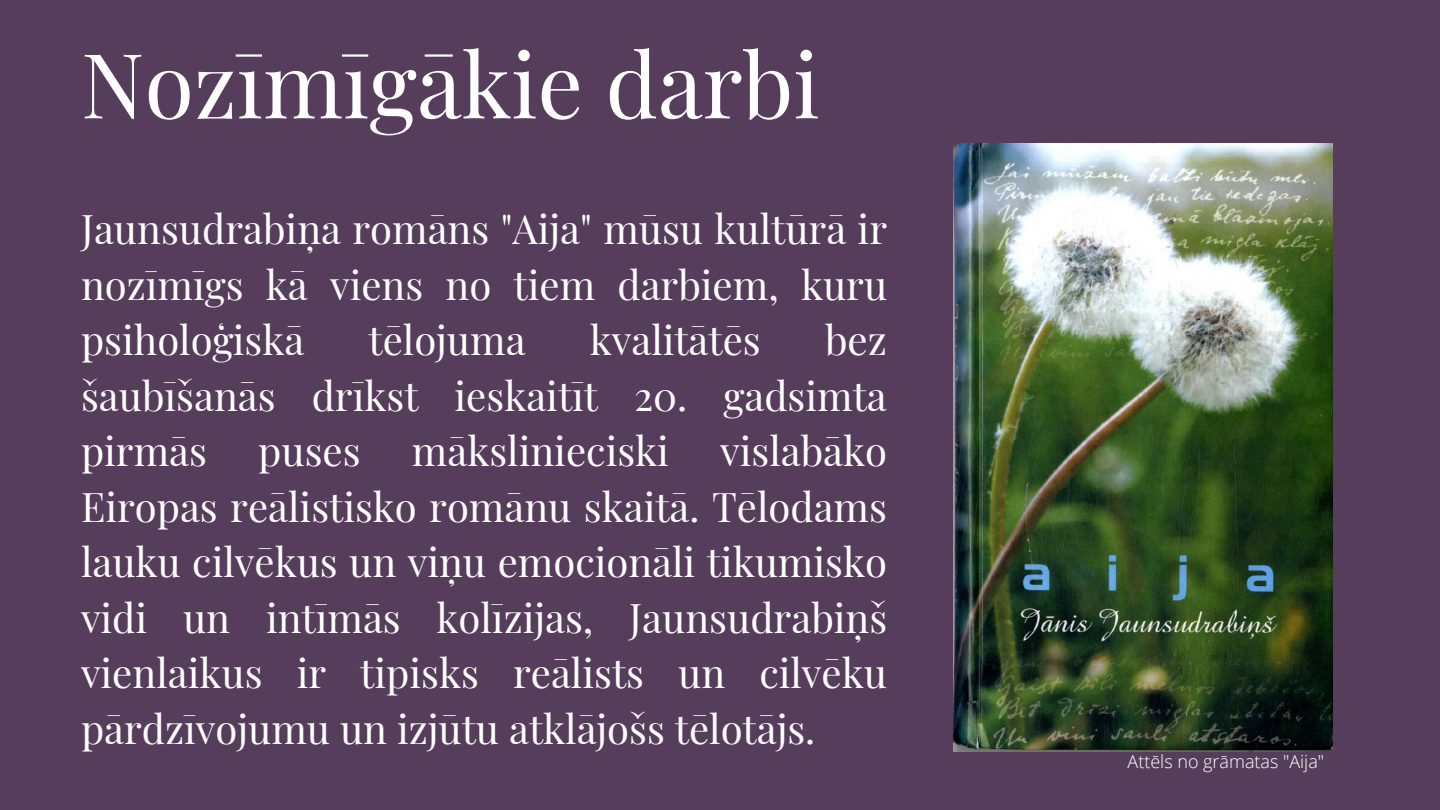
<style>
.page{position:relative;width:1440px;height:810px;background:#563d5b}
.page>*{position:absolute;margin:0;border:0;box-sizing:border-box;transform-origin:0 0}
.t1{font:90px "Playfair Display";color:#fff}
.t2{font:40px/55.5px "Playfair Display";color:#fff;text-align:justify}
.t3{font:300 18px "Open Sans";color:#fff}
</style>
<div class="page">
<img style="left:953px;top:144px;width:380px;height:607px">
<h1 class="t1" style="left:81px;top:21px;width:740px">Nozīmīgākie darbi</h1>
<p class="t2" style="left:81px;top:200px;width:808px">Jaunsudrabiņa romāns "Aija" mūsu kultūrā ir nozīmīgs kā viens no tiem darbiem, kuru psiholoģiskā</p>
<p class="t2" style="left:369px;top:311px;width:159px">tēlojuma</p>
<p class="t2" style="left:590px;top:311px;width:172px">kvalitātēs</p>
<p class="t2" style="left:81px;top:311px;width:807px;text-indent:744px">bez šaubīšanās drīkst ieskaitīt 20. gadsimta pirmās</p>
<p class="t2" style="left:81px;top:422px;width:808px;text-indent:639px">vislabāko Eiropas reālistisko romānu skaitā. Tēlodams lauku cilvēkus un viņu emocionāli tikumisko vidi un intīmās kolīzijas, Jaunsudrabiņš vienlaikus ir tipisks reālists un cilvēku pārdzīvojumu un izjūtu atklājošs tēlotājs.</p>
<p class="t2" style="left:258px;top:422px;width:104px">puses</p>
<p class="t2" style="left:412px;top:422px;width:259px">mākslinieciski</p>
<p class="t3" style="left:1128px;top:749px;width:198px">Attēls no grāmatas "Aija"</p>
</div>
